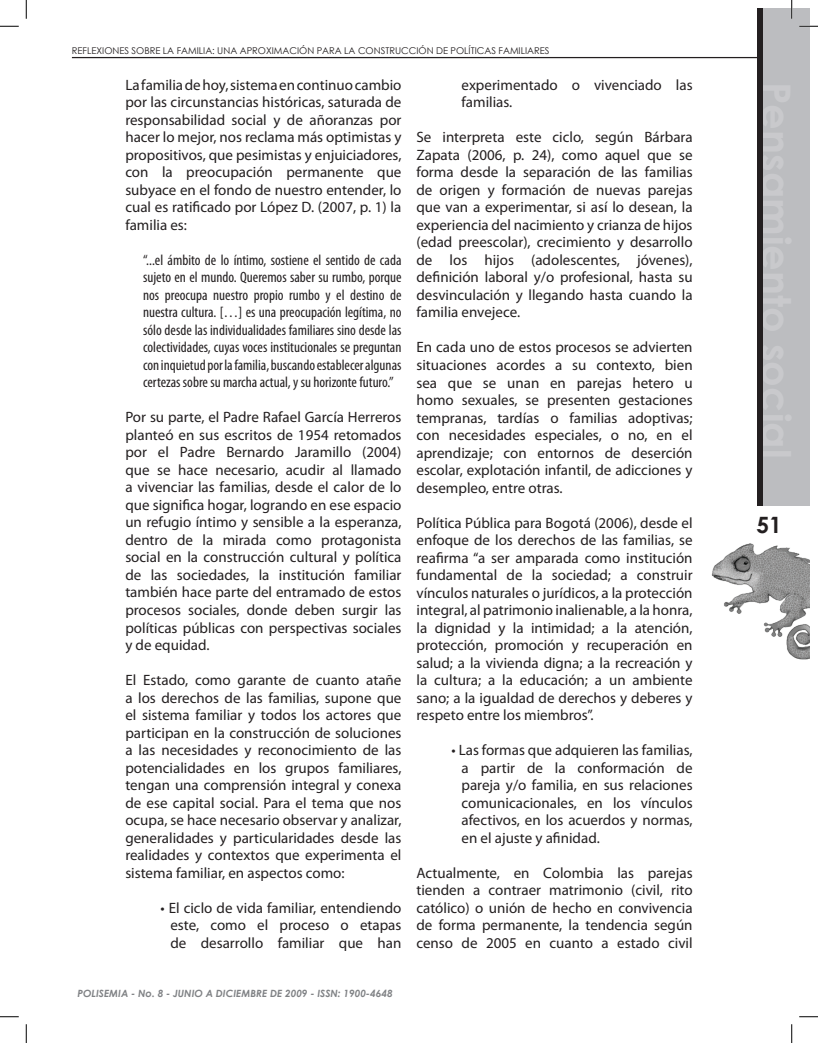
<style>
.page{position:relative;width:818px;height:1043px;background:#fff}
.page>*{position:absolute;margin:0;border:0;box-sizing:border-box;transform-origin:0 0}
.t1{font:700 22.5px "Century Gothic";color:#231f20}
.t2{font:15px/17.5px "Myriad Pro";color:#231f20;text-align:justify}
.t3{font:condensed 15px/17.5px "Myriad Pro";color:#231f20;text-align:justify}
.t4{font:italic 700 10px "Century Gothic";color:#808285}
.t5{font:9.38px "Century Gothic";color:#231f20}
</style>
<div class="page">
<div style="left:756px;top:9px;width:53px;height:497px;background:#bcbdc0"></div>
<div style="left:756px;top:9px;width:6px;height:497px;background:#231f20"></div>
<hr style="left:72px;top:57px;width:687px;height:1px;background:#231f20">
<img style="left:711px;top:543px;width:98px;height:117px">
<svg style="left:0;top:25px;width:19px;height:2px"></svg>
<svg style="left:799px;top:25px;width:19px;height:2px"></svg>
<svg style="left:0;top:1016px;width:19px;height:1px"></svg>
<svg style="left:799px;top:1016px;width:19px;height:1px"></svg>
<svg style="left:25px;top:0;width:2px;height:19px"></svg>
<svg style="left:25px;top:1024px;width:2px;height:18px"></svg>
<svg style="left:790px;top:0;width:2px;height:19px"></svg>
<svg style="left:791px;top:1024px;width:1px;height:18px"></svg>
<p class="t5" style="left:72px;top:44px;width:479px">REFLEXIONES SOBRE LA FAMILIA: UNA APROXIMACIÓN PARA LA CONSTRUCCIÓN DE POLÍTICAS FAMILIARES</p>
<p class="t2" style="left:125px;top:76px;width:278px">La familia de hoy, sistema en continuo cambio por las circunstancias históricas, saturada de responsabilidad social y de añoranzas por hacer lo mejor, nos reclama más optimistas y propositivos, que pesimistas y enjuiciadores, con la preocupación permanente que subyace en el fondo de nuestro entender, lo cual es ratificado por López D. (2007, p. 1) la familia es:</p>
<p class="t3" style="left:143px;top:251px;width:260px">“...el ámbito de lo íntimo, sostiene el sentido de cada sujeto en el mundo. Queremos saber su rumbo, porque nos preocupa nuestro propio rumbo y el destino de nuestra cultura. […] es una preocupación legítima, no sólo desde las individualidades familiares sino desde las colectividades, cuyas voces institucionales se preguntan con inquietud por la familia, buscando establecer algunas certezas sobre su marcha actual, y su horizonte futuro.”</p>
<p class="t2" style="left:125px;top:408px;width:278px">Por su parte, el Padre Rafael García Herreros planteó en sus escritos de 1954 retomados por el Padre Bernardo Jaramillo (2004) que se hace necesario, acudir al llamado a vivenciar las familias, desde el calor de lo que significa hogar, logrando en ese espacio un refugio íntimo y sensible a la esperanza, dentro de la mirada como protagonista social en la construcción cultural y política de las sociedades, la institución familiar también hace parte del entramado de estos procesos sociales, donde deben surgir las políticas públicas con perspectivas sociales y de equidad.</p>
<p class="t2" style="left:125px;top:671px;width:277px">El Estado, como garante de cuanto atañe a los derechos de las familias, supone que el sistema familiar y todos los actores que participan en la construcción de soluciones a las necesidades y reconocimiento de las potencialidades en los grupos familiares, tengan una comprensión integral y conexa de ese capital social. Para el tema que nos ocupa, se hace necesario observar y analizar, generalidades y particularidades desde las realidades y contextos que experimenta el sistema familiar, en aspectos como:</p>
<p class="t2" style="left:170px;top:898px;width:232px;text-indent:-10px">• El ciclo de vida familiar, entendiendo este, como el proceso o etapas de desarrollo familiar que han</p>
<p class="t2" style="left:461px;top:76px;width:232px">experimentado o vivenciado las familias.</p>
<p class="t2" style="left:416px;top:128px;width:277px">Se interpreta este ciclo, según Bárbara Zapata (2006, p. 24), como aquel que se forma desde la separación de las familias de origen y formación de nuevas parejas que van a experimentar, si así lo desean, la experiencia del nacimiento y crianza de hijos (edad preescolar), crecimiento y desarrollo de los hijos (adolescentes, jóvenes), definición laboral y/o profesional, hasta su desvinculación y llegando hasta cuando la familia envejece.</p>
<p class="t2" style="left:416px;top:338px;width:277px">En cada uno de estos procesos se advierten situaciones acordes a su contexto, bien sea que se unan en parejas hetero u homo sexuales, se presenten gestaciones tempranas, tardías o familias adoptivas; con necesidades especiales, o no, en el aprendizaje; con entornos de deserción escolar, explotación infantil, de adicciones y desempleo, entre otras.</p>
<p class="t2" style="left:416px;top:513px;width:278px">Política Pública para Bogotá (2006), desde el enfoque de los derechos de las familias, se reafirma “a ser amparada como institución fundamental de la sociedad; a construir vínculos naturales o jurídicos, a la protección integral, al patrimonio inalienable, a la honra, la dignidad y la intimidad; a la atención, protección, promoción y recuperación en salud; a la vivienda digna; a la recreación y la cultura; a la educación; a un ambiente sano; a la igualdad de derechos y deberes y respeto entre los miembros”.</p>
<p class="t2" style="left:461px;top:741px;width:232px;text-indent:-10px">• Las formas que adquieren las familias, a partir de la conformación de pareja y/o familia, en sus relaciones comunicacionales, en los vínculos afectivos, en los acuerdos y normas, en el ajuste y afinidad.</p>
<p class="t2" style="left:416px;top:863px;width:277px">Actualmente, en Colombia las parejas tienden a contraer matrimonio (civil, rito católico) o unión de hecho en convivencia de forma permanente, la tendencia según censo de 2005 en cuanto a estado civil</p>
<p class="t4" style="left:78px;top:986px;width:316px">POLISEMIA - No. 8 - JUNIO A DICIEMBRE DE 2009 - ISSN: 1900-4648</p>
<h1 class="t1" style="left:756px;top:508px;width:27px">51</h1>
</div>
